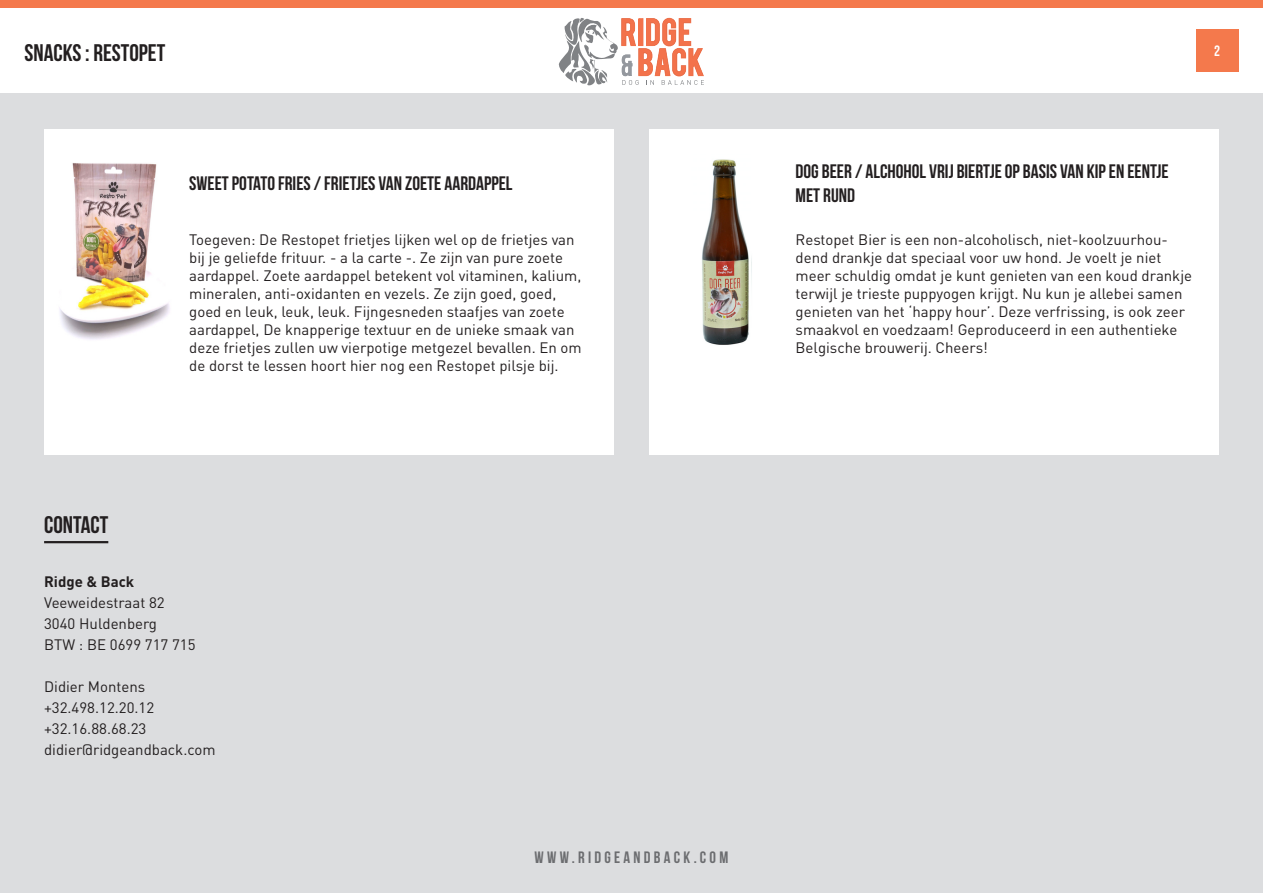
<style>
.page{position:relative;width:1263px;height:893px;background:#fff}
.page>*{position:absolute;margin:0;border:0;box-sizing:border-box;transform-origin:0 0}
.t1{font:24px "Bebas Neue";color:#231f20}
.Titre{font:700 24px "Bebas Neue";color:#231f20}
.Titre-2{font:700 19.5px/23.4px "Bebas Neue";color:#231f20}
.t2{font:700 16.5px "Bebas Neue";letter-spacing:.2em;color:#6c6d70}
.t3{font:15px/18px "DIN";color:#231f20}
.t4{font:700 15px "DIN";color:#231f20}
.t5{font:15px "Bebas Neue";color:#fff}
</style>
<div class="page">
<div style="left:0;top:94px;width:1263px;height:799px;background:#dcdddf"></div>
<svg style="left:559px;top:18px;width:145px;height:68px"></svg>
<div style="left:0;top:0;width:1263px;height:7px;background:#f4794c"></div>
<div style="left:1196px;top:29px;width:42px;height:43px;background:#f4794c"></div>
<div style="left:44px;top:130px;width:570px;height:325px;background:#fff"></div>
<div style="left:649px;top:130px;width:570px;height:325px;background:#fff"></div>
<img style="left:59px;top:163px;width:111px;height:177px">
<img style="left:702px;top:159px;width:50px;height:186px">
<hr style="left:44px;top:541px;width:64px;height:2px;background:#231f20">
<h1 class="t1" style="left:24px;top:39px;width:142px">SNACKS : RESTOPET</h1>
<p class="t5" style="left:1214px;top:43px;width:7px">2</p>
<p class="Titre-2" style="left:189px;top:171px;width:325px">SWEET POTATO FRIES / FRIETJES VAN ZOETE AARDAPPEL</p>
<p class="Titre-2" style="left:795px;top:160px;width:375px">DOG BEER / ALCHOHOL VRIJ BIERTJE OP BASIS VAN KIP EN EENTJE<br>MET RUND</p>
<p class="Titre" style="left:44px;top:511px;width:66px">CONTACT</p>
<p class="t3" style="left:189px;top:230px;width:394px">Toegeven: De Restopet frietjes lijken wel op de frietjes van bij je geliefde frituur. - a la carte -. Ze zijn van pure zoete aardappel. Zoete aardappel betekent vol vitaminen, kalium, mineralen, anti-oxidanten en vezels. Ze zijn goed, goed, goed en leuk, leuk, leuk. Fijngesneden staafjes van zoete aardappel, De knapperige textuur en de unieke smaak van deze frietjes zullen uw vierpotige metgezel bevallen. En om de dorst te lessen hoort hier nog een Restopet pilsje bij.</p>
<p class="t3" style="left:795px;top:230px;width:398px">Restopet Bier is een non-alcoholisch, niet-koolzuurhou&shy;dend drankje dat speciaal voor uw hond. Je voelt je niet meer schuldig omdat je kunt genieten van een koud drankje terwijl je trieste puppyogen krijgt. Nu kun je allebei samen genieten van het ‘happy hour’. Deze verfrissing, is ook zeer smaakvol en voedzaam! Geproduceerd in een authentieke Belgische brouwerij. Cheers!</p>
<p class="t4" style="left:44px;top:572px;width:92px">Ridge &amp; Back</p>
<p class="t3" style="left:44px;top:594px;width:122px">Veeweidestraat 82</p>
<p class="t3" style="left:44px;top:615px;width:115px">3040 Huldenberg</p>
<p class="t3" style="left:44px;top:636px;width:153px">BTW : BE 0699 717 715</p>
<p class="t3" style="left:44px;top:678px;width:103px">Didier Montens</p>
<p class="t3" style="left:44px;top:699px;width:112px">+32.498.12.20.12</p>
<p class="t3" style="left:44px;top:720px;width:104px">+32.16.88.68.23</p>
<p class="t3" style="left:44px;top:741px;width:173px">didier@ridgeandback.com</p>
<p class="t2" style="left:535px;top:848px;width:195px">WWW.RIDGEANDBACK.COM</p>
</div>
